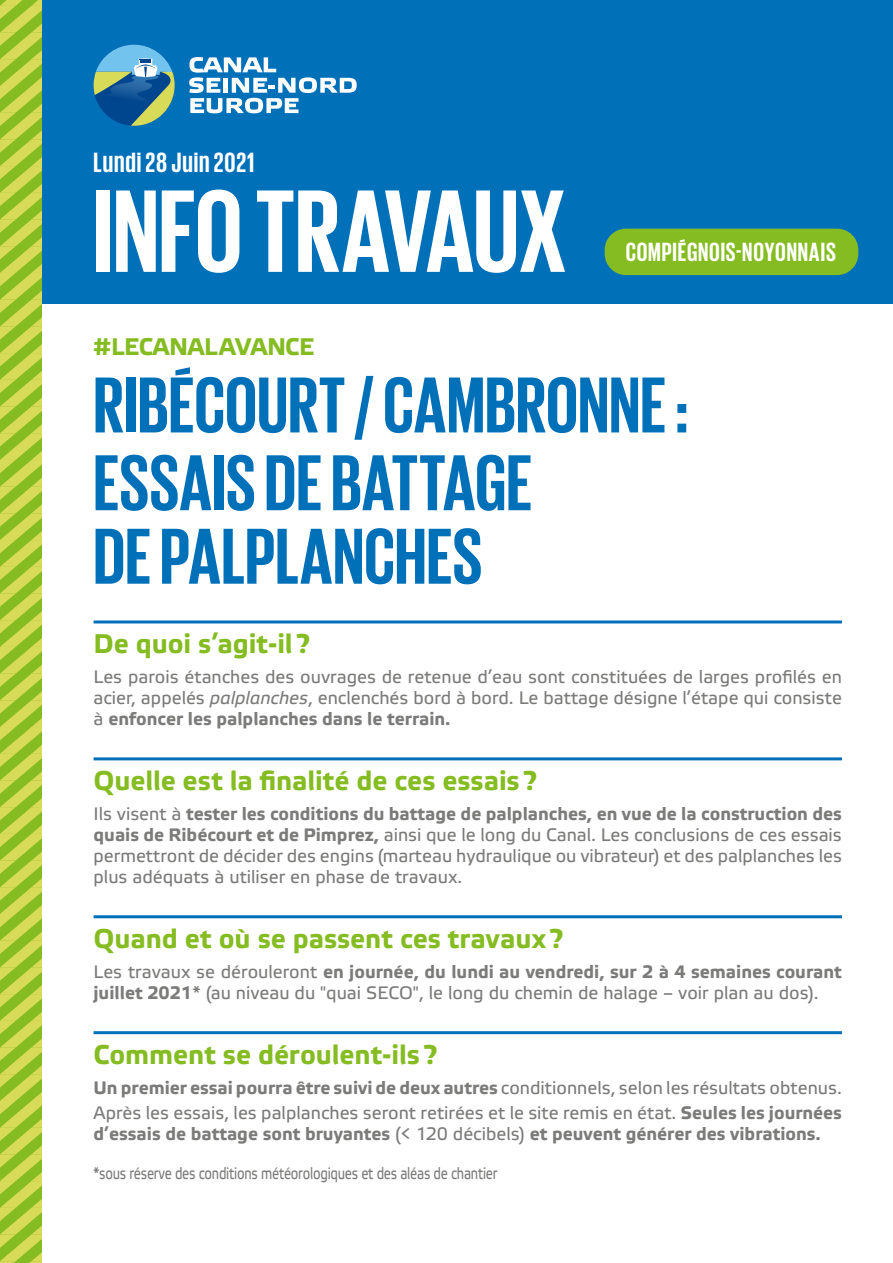
<style>
.page{position:relative;width:893px;height:1263px;background:#fff}
.page>*{position:absolute;margin:0;border:0;box-sizing:border-box;transform-origin:0 0}
.t1{font:700 120px "Giorgio Sans";color:#fff}
.t2{font:700 81px/75.6px "Giorgio Sans";letter-spacing:.005em;color:#0070b9}
.t3{font:700 28.5px "Giorgio Sans";letter-spacing:.03em;color:#fff}
.t4{font:700 27px "Elektra Text Pro";letter-spacing:-.005em;color:#85bc22}
.t5{font:700 27px "Giorgio Sans";letter-spacing:.03em;color:#fff}
.t6{font:700 24px "Elektra Text Pro";letter-spacing:-.01em;color:#85bc22}
.t7{font:18px/21px "Elektra Text Pro";color:#7b7b7a;text-align:justify}
.t8{font:700 18px "Elektra Text Pro";color:#7b7b7a}
.t9{font:16.5px "Etelka Narrow Text Pro";letter-spacing:-.015em;color:#7b7b7a}
.s1{font-style:italic}
.s2{font-weight:700}
.s3{font-weight:400}
</style>
<div class="page">
<div style="left:0;top:0;width:893px;height:304px;background:#0070b9"></div>
<div style="left:605px;top:229px;width:253px;height:46px;background:#85bc22;border-radius:21px"></div>
<svg style="left:0;top:0;width:42px;height:1263px;background:#aecb3c"></svg>
<svg style="left:189px;top:57px;width:168px;height:56px"></svg>
<svg style="left:94px;top:45px;width:81px;height:81px"></svg>
<hr style="left:94px;top:620px;width:748px;height:3px;background:#0070b9">
<hr style="left:94px;top:757px;width:748px;height:3px;background:#0070b9">
<hr style="left:94px;top:915px;width:748px;height:3px;background:#0070b9">
<hr style="left:94px;top:1031px;width:748px;height:3px;background:#0070b9">
<h3 class="t3" style="left:94px;top:148px;width:162px">Lundi 28 Juin 2021</h3>
<h1 class="t1" style="left:94px;top:171px;width:474px">INFO TRAVAUX</h1>
<h3 class="t5" style="left:626px;top:238px;width:212px">COMPIÉGNOIS-NOYONNAIS</h3>
<h3 class="t6" style="left:94px;top:333px;width:222px">#LECANALAVANCE</h3>
<h2 class="t2" style="left:94px;top:365px;width:597px">RIBÉCOURT / CAMBRONNE :<br>ESSAIS DE BATTAGE<br>DEPALPLANCHES</h2>
<h3 class="t4" style="left:94px;top:629px;width:218px">De quoi s’agit-il?</h3>
<p class="t7" style="left:94px;top:667px;width:750px">Les parois étanches des ouvrages de retenue d’eau sont constituées de larges profilés en acier, appelés <span class="s1">palplanches</span>, enclenchés bord à bord. Le battage désigne l’étape qui consiste à <span class="s2">enfoncer les palplanches dans le terrain.</span></p>
<h3 class="t4" style="left:94px;top:766px;width:445px">Quelle est la finalité de ces essais?</h3>
<p class="t7" style="left:94px;top:804px;width:750px">Ils visent à <span class="s2">tester les conditions du battage de palplanches, en vue de la construction des quais de Ribécourt et de Pimprez,</span> ainsi que le long du Canal. Les conclusions de ces essais permettront de décider des engins (marteau hydraulique ou vibrateur) et des palplanches les plus adéquats à utiliser en phase de travaux.</p>
<h3 class="t4" style="left:94px;top:924px;width:471px">Quand et où se passent ces travaux?</h3>
<p class="t7" style="left:94px;top:961px;width:750px">Les travaux se dérouleront <span class="s2">en journée, du lundi au vendredi, sur 2 à 4 semaines courant juillet 2021</span>* (au niveau du "quai SECO", le long du chemin de halage – voir plan au dos).</p>
<h3 class="t4" style="left:94px;top:1040px;width:345px">Comment se déroulent-ils?</h3>
<p class="t7" style="left:94px;top:1075px;width:750px;line-height:25.3px"><span class="s2">Un premier essai pourra être suivi de deux autres</span> conditionnels, selon les résultats obtenus.<br>Après les essais, les palplanches seront retirées et le site remis en état. <span class="s2">Seules les journées</span></p>
<p class="t8" style="left:94px;top:1124px;width:729px">d’essais de battage sont bruyantes <span class="s3">(&lt; 120 décibels)</span> et peuvent générer des vibrations.</p>
<p class="t9" style="left:94px;top:1165px;width:405px">*sous réserve des conditions météorologiques et des aléas de chantier</p>
</div>
